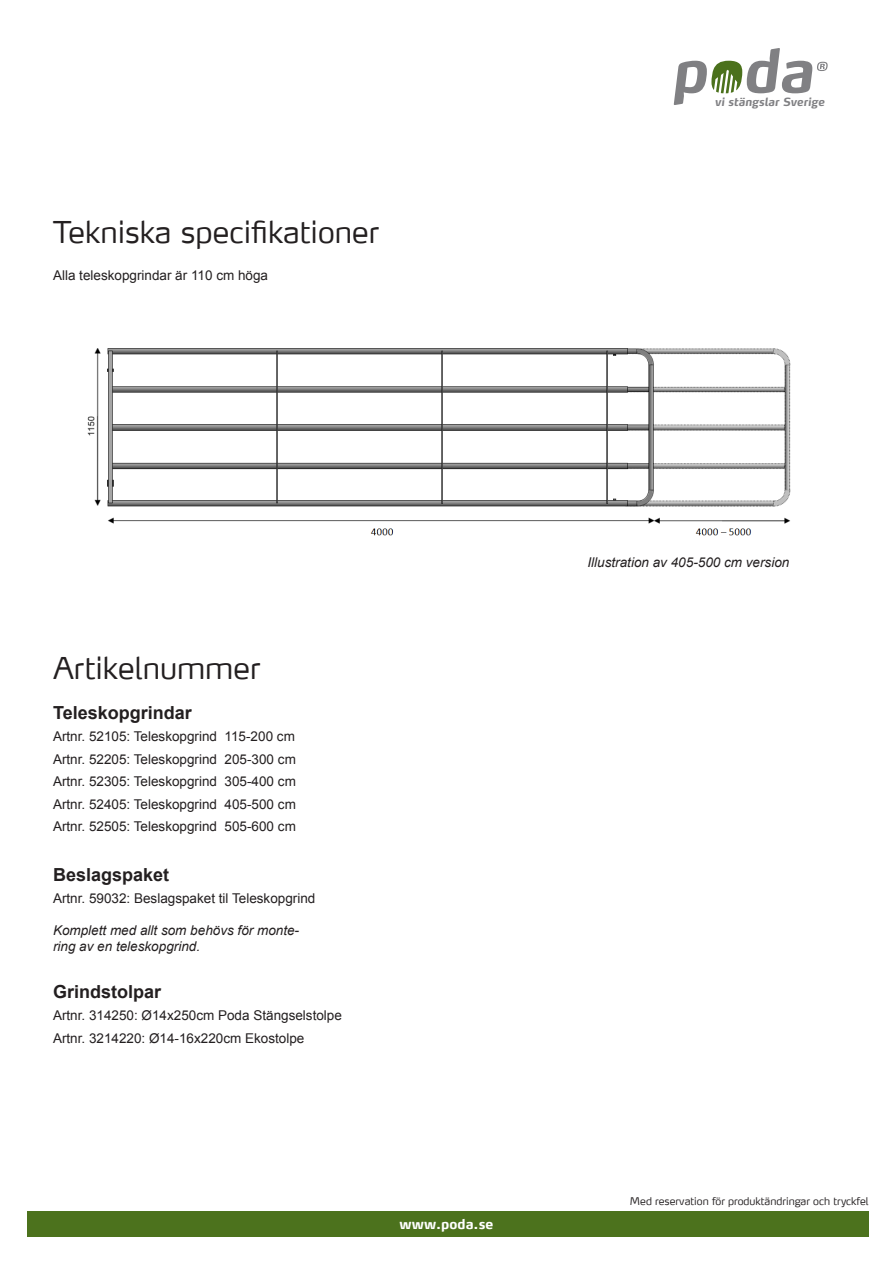
<style>
.page{position:relative;width:893px;height:1263px;background:#fff}
.page>*{position:absolute;margin:0;border:0;box-sizing:border-box;transform-origin:0 0}
.t1{font:300 30px "Max";color:#231f20}
.t2{font:700 18px "Arial";color:#231f20}
.Indhold{font:13.5px "Arial";color:#231f20}
.t3{font:italic 13.5px/16.2px "Arial";color:#231f20}
.t4{font:700 13.5px "Max";letter-spacing:.005em;color:#fff}
.t5{font:italic 700 11.25px "Max LF";color:#808083}
.t6{font:300 10.5px "Max";color:#231f20}
</style>
<div class="page">
<svg style="left:674px;top:48px;width:154px;height:57px"></svg>
<div style="left:27px;top:1211px;width:842px;height:26px;background:#4c721d"></div>
<img style="left:87px;top:348px;width:704px;height:188px">
<p class="t1" style="left:53px;top:214px;width:327px">Tekniska specifikationer</p>
<p class="Indhold" style="left:53px;top:267px;width:217px">Alla teleskopgrindar är 110 cm höga</p>
<p class="t5" style="left:715px;top:95px;width:111px">vi stängslar Sverige</p>
<p class="t1" style="left:53px;top:650px;width:209px">Artikelnummer</p>
<p class="t2" style="left:53px;top:700px;width:140px">Teleskopgrindar</p>
<p class="Indhold" style="left:53px;top:728px;width:243px">Artnr. 52105: Teleskopgrind 115-200 cm</p>
<p class="Indhold" style="left:53px;top:750px;width:244px">Artnr. 52205: Teleskopgrind 205-300 cm</p>
<p class="Indhold" style="left:53px;top:773px;width:244px">Artnr. 52305: Teleskopgrind 305-400 cm</p>
<p class="Indhold" style="left:53px;top:795px;width:244px">Artnr. 52405: Teleskopgrind 405-500 cm</p>
<p class="Indhold" style="left:53px;top:818px;width:244px">Artnr. 52505: Teleskopgrind 505-600 cm</p>
<p class="t2" style="left:53px;top:862px;width:118px">Beslagspaket</p>
<p class="Indhold" style="left:53px;top:889px;width:264px">Artnr. 59032: Beslagspaket til Teleskopgrind</p>
<p class="t3" style="left:53px;top:922px;width:248px">Komplett med allt som behövs för monte&shy;ring av en teleskopgrind.</p>
<p class="t2" style="left:53px;top:979px;width:110px">Grindstolpar</p>
<p class="Indhold" style="left:53px;top:1007px;width:290px">Artnr. 314250: Ø14x250cm Poda Stängselstolpe</p>
<p class="Indhold" style="left:53px;top:1029px;width:253px">Artnr. 3214220: Ø14-16x220cm Ekostolpe</p>
<p class="t4" style="left:399px;top:1215px;width:95px">www.poda.se</p>
<p class="t3" style="left:587px;top:555px;width:203px">Illustration av 405-500 cm version</p>
<p class="t6" style="left:630px;top:1194px;width:240px">Med reservation för produktändringar och tryckfel</p>
</div>
